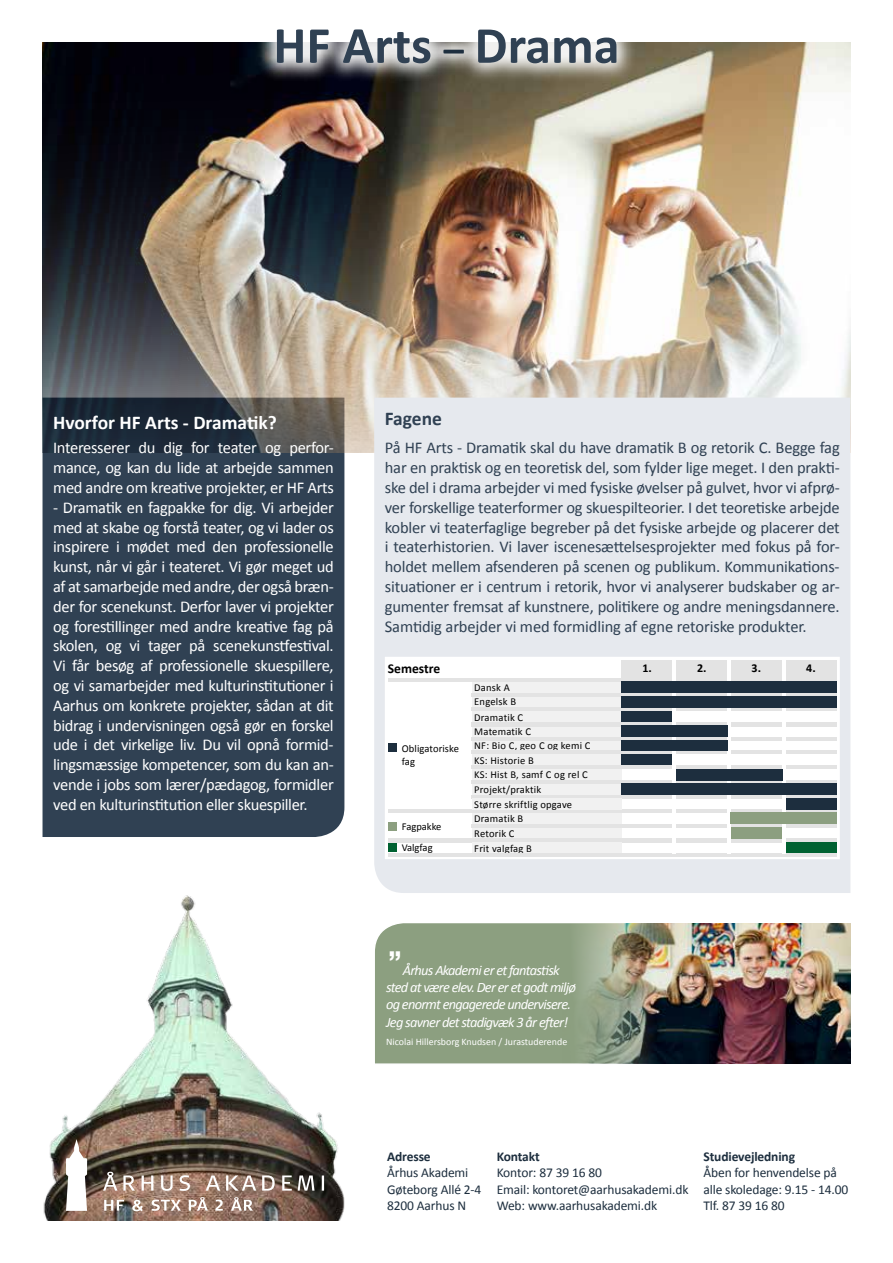
<style>
.page{position:relative;width:893px;height:1263px;background:#fff}
.page>*{position:absolute;margin:0;border:0;box-sizing:border-box;transform-origin:0 0}
.t1{font:700 52.5px "Calibri";color:#304153}
.t2{font:800 26.1px "Helvetica Neue";color:#fff}
.t3{font:700 19.5px "Calibri";color:#fff}
.t4{font:700 19.5px "Calibri";color:#304153}
.t5{font:16.5px/19.8px "Calibri";letter-spacing:-.02em;color:#fff;text-align:justify}
.t6{font:16.5px/19.8px "Calibri";letter-spacing:-.005em;color:#304153;text-align:justify}
.t7{font:italic 14.4px/17.2px "Calibri";letter-spacing:-.05em;color:#fff;text-align:center}
.t8{font:13.5px/16.2px "Calibri";letter-spacing:-.01em;color:#1d2e3e}
.t9{font:700 13.5px "Calibri";letter-spacing:-.01em;color:#1d2e3e}
.t10{font:700 13.5px "Calibri";color:#000}
.t11{font:700 12px "Calibri";color:#000}
.t12{font:10.5px/14.5px "Calibri";letter-spacing:.02em;color:#000}
.t13{font:10.5px/21.1px "Calibri";color:#000}
.t14{font:9.9px "Calibri";color:#fff}
.s1{font-size:40.5px;color:#1d2e3e}
.s2{font-family:"Arial"}
</style>
<div class="page">
<img style="left:43px;top:895px;width:302px;height:325px">
<svg style="left:103px;top:1172px;width:221px;height:19px"></svg>
<svg style="left:66px;top:1139px;width:21px;height:72px"></svg>
<svg style="left:104px;top:1197px;width:149px;height:14px"></svg>
<div style="left:43px;top:453px;width:301px;height:384px;background:#304153"></div>
<img style="left:43px;top:43px;width:807px;height:410px">
<div style="left:256px;top:10px;width:380px;height:74px;background:#fff;opacity:.93"></div>
<div style="left:375px;top:923px;width:476px;height:141px;background:#8c9f80"></div>
<img style="left:562px;top:923px;width:288px;height:140px">
<div style="left:374px;top:398px;width:476px;height:495px;background:#e6e9ee"></div>
<svg style="left:383px;top:655px;width:458px;height:206px"></svg>
<div style="left:621px;top:660px;width:216px;height:18px;background:#e3e3e3"></div>
<div style="left:388px;top:681px;width:81px;height:175px;background:#fff"></div>
<div style="left:472px;top:681px;width:149px;height:12px;background:#f1f1f1"></div>
<div style="left:472px;top:696px;width:149px;height:11px;background:#f1f1f1"></div>
<div style="left:472px;top:711px;width:149px;height:11px;background:#f1f1f1"></div>
<div style="left:472px;top:725px;width:149px;height:12px;background:#f1f1f1"></div>
<div style="left:472px;top:740px;width:149px;height:11px;background:#f1f1f1"></div>
<div style="left:472px;top:754px;width:149px;height:12px;background:#f1f1f1"></div>
<div style="left:472px;top:769px;width:149px;height:11px;background:#f1f1f1"></div>
<div style="left:472px;top:783px;width:149px;height:12px;background:#f1f1f1"></div>
<div style="left:472px;top:812px;width:149px;height:12px;background:#f1f1f1"></div>
<div style="left:472px;top:827px;width:149px;height:12px;background:#f1f1f1"></div>
<div style="left:388px;top:744px;width:8px;height:8px;background:#1d2e3e"></div>
<div style="left:388px;top:822px;width:8px;height:8px;background:#8c9f80"></div>
<hr style="left:388px;top:809px;width:449px;height:3px;background:#e3e3e3">
<div style="left:621px;top:711px;width:51px;height:11px;background:#1d2e3e"></div>
<div style="left:621px;top:754px;width:52px;height:12px;background:#1d2e3e"></div>
<div style="left:388px;top:843px;width:8px;height:8px;background:#006131"></div>
<hr style="left:472px;top:824px;width:365px;height:3px;background:#e3e3e3">
<hr style="left:388px;top:839px;width:449px;height:3px;background:#e3e3e3">
<hr style="left:472px;top:795px;width:365px;height:3px;background:#e3e3e3">
<hr style="left:388px;top:678px;width:449px;height:3px;background:#e3e3e3">
<hr style="left:472px;top:693px;width:365px;height:3px;background:#e3e3e3">
<hr style="left:472px;top:707px;width:365px;height:3px;background:#e3e3e3">
<div style="left:472px;top:722px;width:365px;height:5px;background:#e3e3e3"></div>
<hr style="left:472px;top:737px;width:365px;height:3px;background:#e3e3e3">
<hr style="left:472px;top:751px;width:365px;height:3px;background:#e3e3e3">
<hr style="left:472px;top:766px;width:365px;height:3px;background:#e3e3e3">
<hr style="left:472px;top:780px;width:365px;height:3px;background:#e3e3e3">
<div style="left:731px;top:827px;width:51px;height:12px;background:#8c9f80"></div>
<div style="left:785px;top:842px;width:52px;height:12px;background:#006131"></div>
<div style="left:785px;top:798px;width:52px;height:11px;background:#1d2e3e"></div>
<div style="left:472px;top:842px;width:149px;height:12px;background:#f1f1f1"></div>
<hr style="left:388px;top:854px;width:449px;height:3px;background:#e3e3e3">
<div style="left:472px;top:798px;width:149px;height:11px;background:#f1f1f1"></div>
<hr style="left:782px;top:660px;width:3px;height:194px;background:#fff">
<hr style="left:728px;top:660px;width:3px;height:194px;background:#fff">
<hr style="left:673px;top:660px;width:3px;height:194px;background:#fff">
<div style="left:621px;top:681px;width:216px;height:12px;background:#1d2e3e"></div>
<div style="left:621px;top:696px;width:216px;height:11px;background:#1d2e3e"></div>
<div style="left:621px;top:725px;width:107px;height:12px;background:#1d2e3e"></div>
<div style="left:621px;top:740px;width:107px;height:11px;background:#1d2e3e"></div>
<div style="left:676px;top:769px;width:106px;height:11px;background:#1d2e3e"></div>
<div style="left:621px;top:783px;width:216px;height:12px;background:#1d2e3e"></div>
<div style="left:731px;top:812px;width:106px;height:12px;background:#8c9f80"></div>
<h1 class="t1" style="left:273px;top:12px;width:348px">HF Arts <span class="s1">–</span> Drama</h1>
<p class="t3" style="left:53px;top:410px;width:225px">Hvorfor HF Arts - Dramatik?</p>
<p class="t5" style="left:53px;top:438px;width:282px">Interesserer du dig for teater og perfor&shy;mance, og kan du lide at arbejde sammen med andre om kreative projekter, er HF Arts</p>
<p class="t5" style="left:53px;top:497px;width:282px">- Dramatik en fagpakke for dig. Vi arbejder med at skabe og forstå teater, og vi lader os inspirere i mødet med den professionelle kunst, når vi går i teateret. Vi gør meget ud af at samarbejde med andre, der også bræn&shy;der for scenekunst. Derfor laver vi projekter og forestillinger med andre kreative fag på skolen, og vi tager på scenekunstfestival.<br>Vi får besøg af professionelle skuespillere, og vi samarbejder med kulturinstitutioner i Aarhus om konkrete projekter, sådan at dit bidrag i undervisningen også gør en forskel ude i det virkelige liv. Du vil opnå formid&shy;lingsmæssige kompetencer, som du kan an&shy;vende i jobs som lærer/pædagog, formidler ved en kulturinstitution eller skuespiller.</p>
<p class="t4" style="left:385px;top:406px;width:59px">Fagene</p>
<p class="t6" style="left:385px;top:438px;width:456px">På HF Arts - Dramatik skal du have dramatik B og retorik C. Begge fag har en praktisk og en teoretisk del, som fylder lige meget. I den prakti&shy;ske del i drama arbejder vi med fysiske øvelser på gulvet, hvor vi afprø&shy;ver forskellige teaterformer og skuespilteorier. I det teoretiske arbejde kobler vi teaterfaglige begreber på det fysiske arbejde og placerer det i teaterhistorien. Vi laver iscenesættelsesprojekter med fokus på for&shy;holdet mellem afsenderen på scenen og publikum. Kommunikations&shy;situationer er i centrum i retorik, hvor vi analyserer budskaber og ar&shy;gumenter fremsat af kunstnere, politikere og andre meningsdannere.<br>Samtidig arbejder vi med formidling af egne retoriske produkter.</p>
<p class="t11" style="left:639px;top:662px;width:11px">1<span class="s2">.</span></p>
<p class="t11" style="left:694px;top:662px;width:11px">2<span class="s2">.</span></p>
<p class="t11" style="left:748px;top:662px;width:11px">3<span class="s2">.</span></p>
<p class="t11" style="left:805px;top:662px;width:11px">4<span class="s2">.</span></p>
<p class="t12" style="left:474px;top:680px;width:50px;line-height:15px">Dansk A<br>Engelsk B<br>Dramatik C</p>
<p class="t12" style="left:474px;top:724px;width:118px">Matematik C<br>NF: Bio C, geo C og kemi C<br>KS: Historie B<br>KS: Hist B, samf C og rel C<br>Projekt/praktik</p>
<p class="t12" style="left:474px;top:811px;width:51px">Dramatik B<br>Retorik C</p>
<p class="t10" style="left:388px;top:660px;width:54px">Semestre</p>
<p class="t11" style="left:642px;top:660px;width:11px">1<span class="s2">.</span></p>
<p class="t11" style="left:697px;top:660px;width:11px">2<span class="s2">.</span></p>
<p class="t11" style="left:752px;top:660px;width:11px">3<span class="s2">.</span></p>
<p class="t11" style="left:806px;top:660px;width:11px">4<span class="s2">.</span></p>
<p class="t12" style="left:402px;top:742px;width:59px;line-height:12.6px">Obligatoriske fag</p>
<p class="t12" style="left:474px;top:798px;width:99px">Større skriftlig opgave</p>
<p class="t13" style="left:402px;top:816px;width:41px">Fagpakke<br>Valgfag</p>
<p class="t12" style="left:474px;top:841px;width:59px">Frit valgfag B</p>
<h2 class="t2" style="left:388px;top:945px;width:15px">”</h2>
<p class="t7" style="left:386px;top:961px;width:191px">Århus Akademi er et fantastisk<br>sted at være elev. Der er et godt miljø og enormt engagerede undervisere.<br>Jeg savner det stadigvæk 3 år efter!</p>
<p class="t14" style="left:386px;top:1035px;width:183px">Nicolai Hillersborg Knudsen / Jurastuderende</p>
<h2 class="t2" style="left:388px;top:982px;width:15px">”</h2>
<p class="t9" style="left:387px;top:1148px;width:45px">Adresse</p>
<p class="t8" style="left:387px;top:1165px;width:96px">Århus Akademi<br>Gøteborg Allé 2-4<br>8200 Aarhus N</p>
<p class="t9" style="left:497px;top:1148px;width:45px">Kontakt</p>
<p class="t8" style="left:497px;top:1165px;width:193px">Kontor: 87 39 16 80<br>Email: kontoret@aarhusakademi.dk<br>Web: www.aarhusakademi.dk</p>
<p class="t9" style="left:703px;top:1148px;width:93px">Studievejledning</p>
<p class="t8" style="left:703px;top:1165px;width:146px">Åben for henvendelse på alle skoledage: 9.15 - 14.00<br>Tlf. 87 39 16 80</p>
</div>
